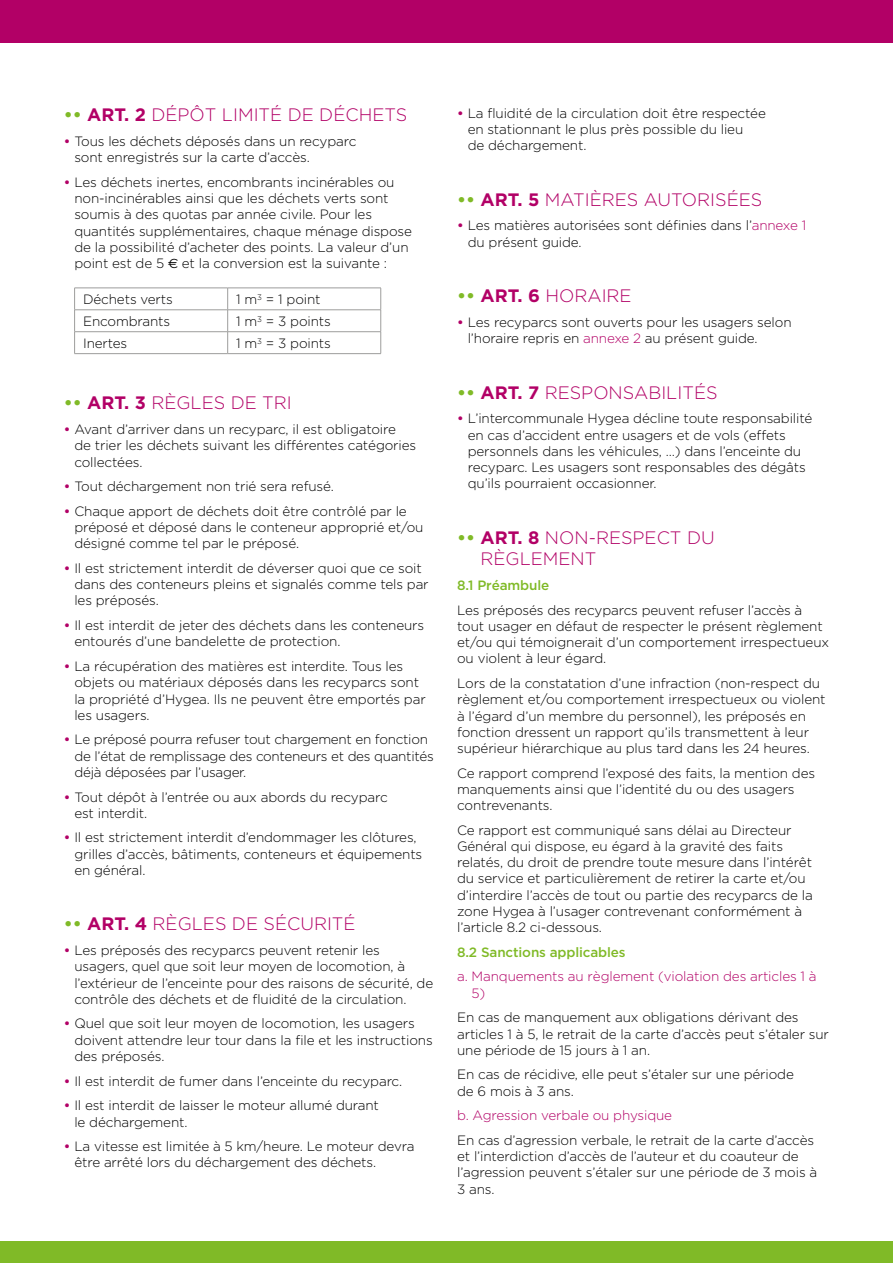
<style>
.page{position:relative;width:893px;height:1263px;background:#fff}
.page>*{position:absolute;margin:0;border:0;box-sizing:border-box;transform-origin:0 0}
.t1{font:300 18px/21.6px "Gotham";color:#b20066}
.t2{font:300 13.5px/16.2px "Gotham";letter-spacing:-.01em;color:#000}
.t3{font:300 13.5px/16.2px "Gotham";letter-spacing:-.01em;color:#b20066}
.t4{font:500 13.5px "Gotham";letter-spacing:-.01em;color:#80ba27}
.s1{font-weight:700;color:#80ba27}
.s2{font-weight:700}
.s3{font-weight:500;color:#b20066}
.s4{font-family:"Euro Sans";font-weight:400}
.s5{color:#b20066}
</style>
<div class="page">
<div style="left:0;top:1242px;width:893px;height:21px;background:#80ba27"></div>
<div style="left:0;top:0;width:893px;height:43px;background:#b20066"></div>
<hr style="left:74px;top:288px;width:154px;height:1px;background:#9d9d9c">
<hr style="left:228px;top:288px;width:153px;height:1px;background:#9d9d9c">
<hr style="left:74px;top:310px;width:154px;height:1px;background:#9d9d9c">
<hr style="left:228px;top:310px;width:153px;height:1px;background:#9d9d9c">
<hr style="left:74px;top:331px;width:154px;height:1px;background:#9d9d9c">
<svg style="left:74px;top:288px;width:1px;height:65px"></svg>
<hr style="left:228px;top:331px;width:153px;height:1px;background:#9d9d9c">
<svg style="left:227px;top:288px;width:1px;height:65px"></svg>
<svg style="left:380px;top:288px;width:1px;height:65px"></svg>
<hr style="left:74px;top:353px;width:154px;height:1px;background:#9d9d9c">
<hr style="left:228px;top:353px;width:153px;height:1px;background:#9d9d9c">
<h1 class="t1" style="left:64px;top:104px;width:345px"><span class="s1">••</span> <span class="s2">ART. 2</span> DÉPÔT LIMITÉ DE DÉCHETS</h1>
<p class="t2" style="left:74px;top:133px;width:283px;text-indent:-11px"><span class="s3">•</span> Tous les déchets déposés dans un recyparc sont enregistrés sur la carte d’accès.</p>
<p class="t2" style="left:74px;top:174px;width:339px;text-indent:-11px"><span class="s3">•</span> Les déchets inertes, encombrants incinérables ou non-incinérables ainsi que les déchets verts sont soumis à des quotas par année civile. Pour les quantités supplémentaires, chaque ménage dispose de la possibilité d’acheter des points. La valeur d’un point est de 5 <span class="s4">€</span> et la conversion est la suivante :</p>
<p class="t2" style="left:83px;top:291px;width:91px">Déchets verts</p>
<p class="t2" style="left:236px;top:291px;width:86px">1 m<sup>3</sup> = 1 point</p>
<p class="t2" style="left:83px;top:313px;width:89px">Encombrants</p>
<p class="t2" style="left:236px;top:313px;width:96px">1 m<sup>3</sup> = 3 points</p>
<p class="t2" style="left:83px;top:335px;width:46px">Inertes</p>
<p class="t2" style="left:236px;top:335px;width:96px">1 m<sup>3</sup> = 3 points</p>
<h1 class="t1" style="left:64px;top:392px;width:230px"><span class="s1">••</span> <span class="s2">ART. 3</span> RÈGLES DE TRI</h1>
<p class="t2" style="left:74px;top:421px;width:343px;text-indent:-11px"><span class="s3">•</span> Avant d’arriver dans un recyparc, il est obligatoire<br>de trier les déchets suivant les différentes catégories collectées.</p>
<p class="t2" style="left:64px;top:478px;width:272px"><span class="s3">•</span> Tout déchargement non trié sera refusé.</p>
<p class="t2" style="left:74px;top:503px;width:351px;text-indent:-11px"><span class="s3">•</span> Chaque apport de déchets doit être contrôlé par le préposé et déposé dans le conteneur approprié et/ou désigné comme tel par le préposé.</p>
<p class="t2" style="left:74px;top:560px;width:356px;text-indent:-11px"><span class="s3">•</span> Il est strictement interdit de déverser quoi que ce soit dans des conteneurs pleins et signalés comme tels par les préposés.</p>
<p class="t2" style="left:74px;top:617px;width:351px;text-indent:-11px"><span class="s3">•</span> Il est interdit de jeter des déchets dans les conteneurs entourés d’une bandelette de protection.</p>
<p class="t2" style="left:74px;top:658px;width:353px;text-indent:-11px"><span class="s3">•</span> La récupération des matières est interdite. Tous les objets ou matériaux déposés dans les recyparcs sont la propriété d’Hygea. Ils ne peuvent être emportés par les usagers.</p>
<p class="t2" style="left:74px;top:731px;width:361px;text-indent:-11px"><span class="s3">•</span> Le préposé pourra refuser tout chargement en fonction de l’état de remplissage des conteneurs et des quantités déjà déposées par l’usager.</p>
<p class="t2" style="left:74px;top:788px;width:315px;text-indent:-11px"><span class="s3">•</span> Tout dépôt à l’entrée ou aux abords du recyparc est interdit.</p>
<p class="t2" style="left:74px;top:829px;width:349px;text-indent:-11px"><span class="s3">•</span> Il est strictement interdit d’endommager les clôtures, grilles d’accès, bâtiments, conteneurs et équipements en général.</p>
<h1 class="t1" style="left:64px;top:913px;width:293px"><span class="s1">••</span> <span class="s2">ART. 4</span> RÈGLES DE SÉCURITÉ</h1>
<p class="t2" style="left:74px;top:942px;width:360px;text-indent:-11px"><span class="s3">•</span> Les préposés des recyparcs peuvent retenir les usagers, quel que soit leur moyen de locomotion, à l’extérieur de l’enceinte pour des raisons de sécurité, de contrôle des déchets et de fluidité de la circulation.</p>
<p class="t2" style="left:74px;top:1015px;width:360px;text-indent:-11px"><span class="s3">•</span> Quel que soit leur moyen de locomotion, les usagers doivent attendre leur tour dans la file et les instructions des préposés.</p>
<p class="t2" style="left:64px;top:1072px;width:340px"><span class="s3">•</span> Il est interdit de fumer dans l’enceinte du recyparc.</p>
<p class="t2" style="left:74px;top:1097px;width:306px;text-indent:-11px"><span class="s3">•</span> Il est interdit de laisser le moteur allumé durant le déchargement.</p>
<p class="t2" style="left:74px;top:1138px;width:341px;text-indent:-11px"><span class="s3">•</span> La vitesse est limitée à 5 km/heure. Le moteur devra être arrêté lors du déchargement des déchets.</p>
<p class="t2" style="left:468px;top:105px;width:300px;text-indent:-11px"><span class="s3">•</span> La fluidité de la circulation doit être respectée en stationnant le plus près possible du lieu<br>de déchargement.</p>
<h1 class="t1" style="left:457px;top:188px;width:307px"><span class="s1">••</span> <span class="s2">ART. 5</span> MATIÈRES AUTORISÉES</h1>
<p class="t2" style="left:468px;top:217px;width:340px;text-indent:-11px"><span class="s3">•</span> Les matières autorisées sont définies dans l’<span class="s5">annexe 1 </span>du présent guide.</p>
<h1 class="t1" style="left:457px;top:285px;width:176px"><span class="s1">••</span> <span class="s2">ART. 6</span> HORAIRE</h1>
<p class="t2" style="left:468px;top:314px;width:325px;text-indent:-11px"><span class="s3">•</span> Les recyparcs sont ouverts pour les usagers selon l’horaire repris en <span class="s5">annexe 2</span> au présent guide.</p>
<h1 class="t1" style="left:457px;top:381px;width:262px"><span class="s1">••</span> <span class="s2">ART. 7</span> RESPONSABILITÉS</h1>
<p class="t2" style="left:468px;top:410px;width:346px;text-indent:-11px"><span class="s3">•</span> L’intercommunale Hygea décline toute responsabilité en cas d’accident entre usagers et de vols (effets personnels dans les véhicules, …) dans l’enceinte du recyparc. Les usagers sont responsables des dégâts qu’ils pourraient occasionner.</p>
<h1 class="t1" style="left:480px;top:526px;width:236px;text-indent:-23px"><span class="s1">••</span> <span class="s2">ART. 8</span> NON-RESPECT DU<br>RÈGLEMENT</h1>
<p class="t4" style="left:457px;top:578px;width:94px">8.1 Préambule</p>
<p class="t2" style="left:457px;top:602px;width:374px">Les préposés des recyparcs peuvent refuser l’accès à tout usager en défaut de respecter le présent règlement et/ou qui témoignerait d’un comportement irrespectueux ou violent à leur égard.</p>
<p class="t2" style="left:457px;top:675px;width:370px">Lors de la constatation d’une infraction (non-respect du règlement et/ou comportement irrespectueux ou violent à l’égard d’un membre du personnel), les préposés en fonction dressent un rapport qu’ils transmettent à leur supérieur hiérarchique au plus tard dans les 24 heures.</p>
<p class="t2" style="left:457px;top:765px;width:360px">Ce rapport comprend l’exposé des faits, la mention des manquements ainsi que l’identité du ou des usagers contrevenants.</p>
<p class="t2" style="left:457px;top:822px;width:357px">Ce rapport est communiqué sans délai au Directeur Général qui dispose, eu égard à la gravité des faits relatés, du droit de prendre toute mesure dans l’intérêt du service et particulièrement de retirer la carte et/ou d’interdire l’accès de tout ou partie des recyparcs de la zone Hygea à l’usager contrevenant conformément à l’article 8.2 ci-dessous.</p>
<p class="t4" style="left:457px;top:944px;width:170px">8.2 Sanctions applicables</p>
<p class="t3" style="left:472px;top:968px;width:346px;text-indent:-14px">a. Manquements au règlement (violation des articles 1 à<br>5)</p>
<p class="t2" style="left:457px;top:1009px;width:373px">En cas de manquement aux obligations dérivant des articles 1 à 5, le retrait de la carte d’accès peut s’étaler sur une période de 15 jours à 1 an.</p>
<p class="t2" style="left:457px;top:1066px;width:338px">En cas de récidive, elle peut s’étaler sur une période de 6 mois à 3 ans.</p>
<p class="t3" style="left:457px;top:1107px;width:216px">b. Agression verbale ou physique</p>
<p class="t2" style="left:457px;top:1132px;width:362px">En cas d’agression verbale, le retrait de la carte d’accès et l’interdiction d’accès de l’auteur et du coauteur de l’agression peuvent s’étaler sur une période de 3 mois à 3 ans.</p>
</div>
